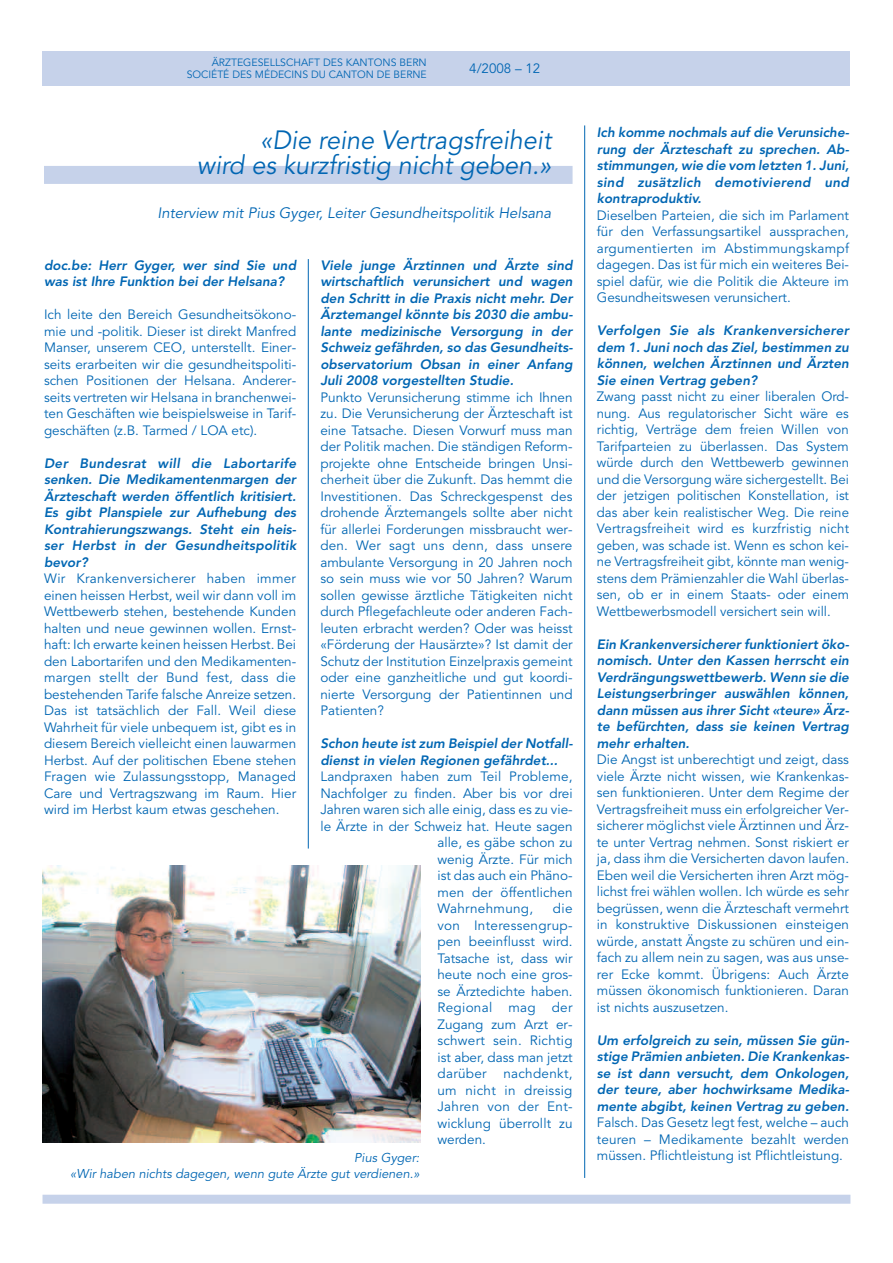
<style>
.page{position:relative;width:893px;height:1263px;background:#fff}
.page>*{position:absolute;margin:0;border:0;box-sizing:border-box;transform-origin:0 0}
.t1{font:italic 26.25px/25.5px "Avenir";color:#0166b3;text-align:right;scale:.96 1}
.t2{font:italic 15px "Avenir";color:#0166b3}
.t3{font:13.5px/16.5px "Avenir";color:#0166b3;text-align:justify}
.t4{font:italic 800 13.5px/16.5px "Avenir";color:#0166b3;text-align:justify}
.t5{font:13.5px "Avenir";letter-spacing:.02em;color:#0166b3}
.t6{font:italic 12.75px/16.5px "Avenir";color:#0166b3;text-align:right}
.t7{font:10.5px/12px "Avenir";color:#0166b3;text-align:right}
</style>
<div class="page">
<div style="left:43px;top:1195px;width:807px;height:9px;background:#c6d2ea"></div>
<div style="left:43px;top:51px;width:807px;height:34px;background:#c6d2ea"></div>
<hr style="left:308px;top:259px;width:1px;height:589px;background:#0166b3">
<hr style="left:584px;top:125px;width:1px;height:1053px;background:#0166b3">
<div style="left:44px;top:166px;width:529px;height:18px;background:#c6d2ea"></div>
<img style="left:43px;top:866px;width:378px;height:277px">
<p class="t7" style="left:187px;top:57px;width:242px">ÄRZTEGESELLSCHAFT DES KANTONS BERN<br>SOCIÉTÉ DES MÉDECINS DU CANTON DE BERNE</p>
<p class="t3" style="left:469px;top:61px;width:73px">4/2008 – 12</p>
<h1 class="t1" style="left:197px;top:129px;width:371px">«Die reine Vertragsfreiheit<br>wird es kurzfristig nicht geben.»</h1>
<p class="t2" style="left:157px;top:207px;width:395px">Interview mit Pius Gyger, Leiter Gesundheitspolitik Helsana</p>
<p class="t4" style="left:44px;top:258px;width:254px">doc.be: Herr Gyger, wer sind Sie und was ist Ihre Funktion bei der Helsana?</p>
<p class="t3" style="left:44px;top:307px;width:254px">Ich leite den Bereich Gesundheitsökono&shy;mie und -politik. Dieser ist direkt Manfred Manser, unserem CEO, unterstellt. Einer&shy;seits erarbeiten wir die gesundheitspoliti&shy;schen Positionen der Helsana. Anderer&shy;seits vertreten wir Helsana in branchenwei&shy;ten Geschäften wie beispielsweise in Tarif&shy;geschäften (z.B. Tarmed / LOA etc).</p>
<p class="t4" style="left:44px;top:456px;width:254px">Der Bundesrat will die Labortarife senken. Die Medikamentenmargen der Ärzteschaft werden öffentlich kritisiert.<br>Es gibt Planspiele zur Aufhebung des Kontrahierungszwangs. Steht ein heis&shy;ser Herbst in der Gesundheitspolitik bevor?</p>
<p class="t3" style="left:44px;top:571px;width:254px">Wir Krankenversicherer haben immer einen heissen Herbst, weil wir dann voll im Wettbewerb stehen, bestehende Kunden halten und neue gewinnen wollen. Ernst&shy;haft: Ich erwarte keinen heissen Herbst. Bei den Labortarifen und den Medikamenten&shy;margen stellt der Bund fest, dass die bestehenden Tarife falsche Anreize setzen.<br>Das ist tatsächlich der Fall. Weil diese Wahrheit für viele unbequem ist, gibt es in diesem Bereich vielleicht einen lauwarmen Herbst. Auf der politischen Ebene stehen Fragen wie Zulassungsstopp, Managed Care und Vertragszwang im Raum. Hier wird im Herbst kaum etwas geschehen.</p>
<p class="t4" style="left:320px;top:258px;width:254px">Viele junge Ärztinnen und Ärzte sind wirtschaftlich verunsichert und wagen den Schritt in die Praxis nicht mehr. Der Ärztemangel könnte bis 2030 die ambu&shy;lante medizinische Versorgung in der Schweiz gefährden, so das Gesundheits&shy;observatorium Obsan in einer Anfang Juli 2008 vorgestellten Studie.</p>
<p class="t3" style="left:320px;top:390px;width:254px">Punkto Verunsicherung stimme ich Ihnen zu. Die Verunsicherung der Ärzteschaft ist eine Tatsache. Diesen Vorwurf muss man der Politik machen. Die ständigen Reform&shy;projekte ohne Entscheide bringen Unsi&shy;cherheit über die Zukunft. Das hemmt die Investitionen. Das Schreckgespenst des drohende Ärztemangels sollte aber nicht für allerlei Forderungen missbraucht wer&shy;den. Wer sagt uns denn, dass unsere ambulante Versorgung in 20 Jahren noch so sein muss wie vor 50 Jahren? Warum sollen gewisse ärztliche Tätigkeiten nicht durch Pflegefachleute oder anderen Fach&shy;leuten erbracht werden? Oder was heisst «Förderung der Hausärzte»? Ist damit der Schutz der Institution Einzelpraxis gemeint oder eine ganzheitliche und gut koordi&shy;nierte Versorgung der Patientinnen und Patienten?</p>
<p class="t4" style="left:320px;top:736px;width:254px">Schon heute ist zum Beispiel der Notfall&shy;dienst in vielen Regionen gefährdet...</p>
<p class="t3" style="left:320px;top:769px;width:254px">Landpraxen haben zum Teil Probleme,</p>
<p class="t3" style="left:320px;top:786px;width:254px">Nachfolger zu finden. Aber bis vor drei</p>
<p class="t3" style="left:320px;top:802px;width:254px">Jahren waren sich alle einig, dass es zu vie-</p>
<p class="t3" style="left:320px;top:819px;width:254px">le Ärzte in der Schweiz hat. Heute sagen</p>
<p class="t3" style="left:437px;top:835px;width:137px">alle, es gäbe schon zu</p>
<p class="t3" style="left:437px;top:852px;width:137px">wenig Ärzte. Für mich</p>
<p class="t3" style="left:437px;top:868px;width:137px">ist das auch ein Phäno-</p>
<p class="t3" style="left:437px;top:885px;width:137px">men der öffentlichen</p>
<p class="t5" style="left:437px;top:903px;width:97px">Wahrnehmung,</p>
<p class="t3" style="left:437px;top:901px;width:137px;text-indent:115px">die von Interessengrup&shy;pen beeinflusst wird.<br>Tatsache ist, dass wir heute noch eine gros&shy;se Ärztedichte haben.<br>Regional mag der Zugang zum Arzt er&shy;schwert sein. Richtig ist aber, dass man jetzt darüber nachdenkt, um nicht in dreissig Jahren von der Ent&shy;wicklung überrollt zu werden.</p>
<p class="t6" style="left:70px;top:1150px;width:351px">Pius Gyger:<br>«Wir haben nichts dagegen, wenn gute Ärzte gut verdienen.»</p>
<p class="t4" style="left:597px;top:125px;width:254px">Ich komme nochmals auf die Verunsiche&shy;rung der Ärzteschaft zu sprechen. Ab&shy;stimmungen, wie die vom letzten 1. Juni, sind zusätzlich demotivierend und kontraproduktiv.</p>
<p class="t3" style="left:597px;top:208px;width:254px">Dieselben Parteien, die sich im Parlament für den Verfassungsartikel aussprachen, argumentierten im Abstimmungskampf dagegen. Das ist für mich ein weiteres Bei&shy;spiel dafür, wie die Politik die Akteure im Gesundheitswesen verunsichert.</p>
<p class="t4" style="left:597px;top:323px;width:254px">Verfolgen Sie als Krankenversicherer dem 1. Juni noch das Ziel, bestimmen zu können, welchen Ärztinnen und Ärzten Sie einen Vertrag geben?</p>
<p class="t3" style="left:597px;top:389px;width:254px">Zwang passt nicht zu einer liberalen Ord&shy;nung. Aus regulatorischer Sicht wäre es richtig, Verträge dem freien Willen von Tarifparteien zu überlassen. Das System würde durch den Wettbewerb gewinnen und die Versorgung wäre sichergestellt. Bei der jetzigen politischen Konstellation, ist das aber kein realistischer Weg. Die reine Vertragsfreiheit wird es kurzfristig nicht geben, was schade ist. Wenn es schon kei&shy;ne Vertragsfreiheit gibt, könnte man wenig&shy;stens dem Prämienzahler die Wahl überlas&shy;sen, ob er in einem Staats- oder einem Wettbewerbsmodell versichert sein will.</p>
<p class="t4" style="left:597px;top:637px;width:254px">Ein Krankenversicherer funktioniert öko&shy;nomisch. Unter den Kassen herrscht ein Verdrängungswettbewerb. Wenn sie die Leistungserbringer auswählen können, dann müssen aus ihrer Sicht «teure» Ärz&shy;te befürchten, dass sie keinen Vertrag mehr erhalten.</p>
<p class="t3" style="left:597px;top:752px;width:254px">Die Angst ist unberechtigt und zeigt, dass viele Ärzte nicht wissen, wie Krankenkas&shy;sen funktionieren. Unter dem Regime der Vertragsfreiheit muss ein erfolgreicher Ver&shy;sicherer möglichst viele Ärztinnen und Ärz&shy;te unter Vertrag nehmen. Sonst riskiert er ja, dass ihm die Versicherten davon laufen.<br>Eben weil die Versicherten ihren Arzt mög&shy;lichst frei wählen wollen. Ich würde es sehr begrüssen, wenn die Ärzteschaft vermehrt in konstruktive Diskussionen einsteigen würde, anstatt Ängste zu schüren und ein&shy;fach zu allem nein zu sagen, was aus unse&shy;rer Ecke kommt. Übrigens: Auch Ärzte müssen ökonomisch funktionieren. Daran ist nichts auszusetzen.</p>
<p class="t4" style="left:597px;top:1033px;width:254px">Um erfolgreich zu sein, müssen Sie gün&shy;stige Prämien anbieten. Die Krankenkas&shy;se ist dann versucht, dem Onkologen, der teure, aber hochwirksame Medika&shy;mente abgibt, keinen Vertrag zu geben.</p>
<p class="t3" style="left:597px;top:1115px;width:254px">Falsch. Das Gesetz legt fest, welche – auch teuren – Medikamente bezahlt werden müssen. Pflichtleistung ist Pflichtleistung.</p>
</div>
